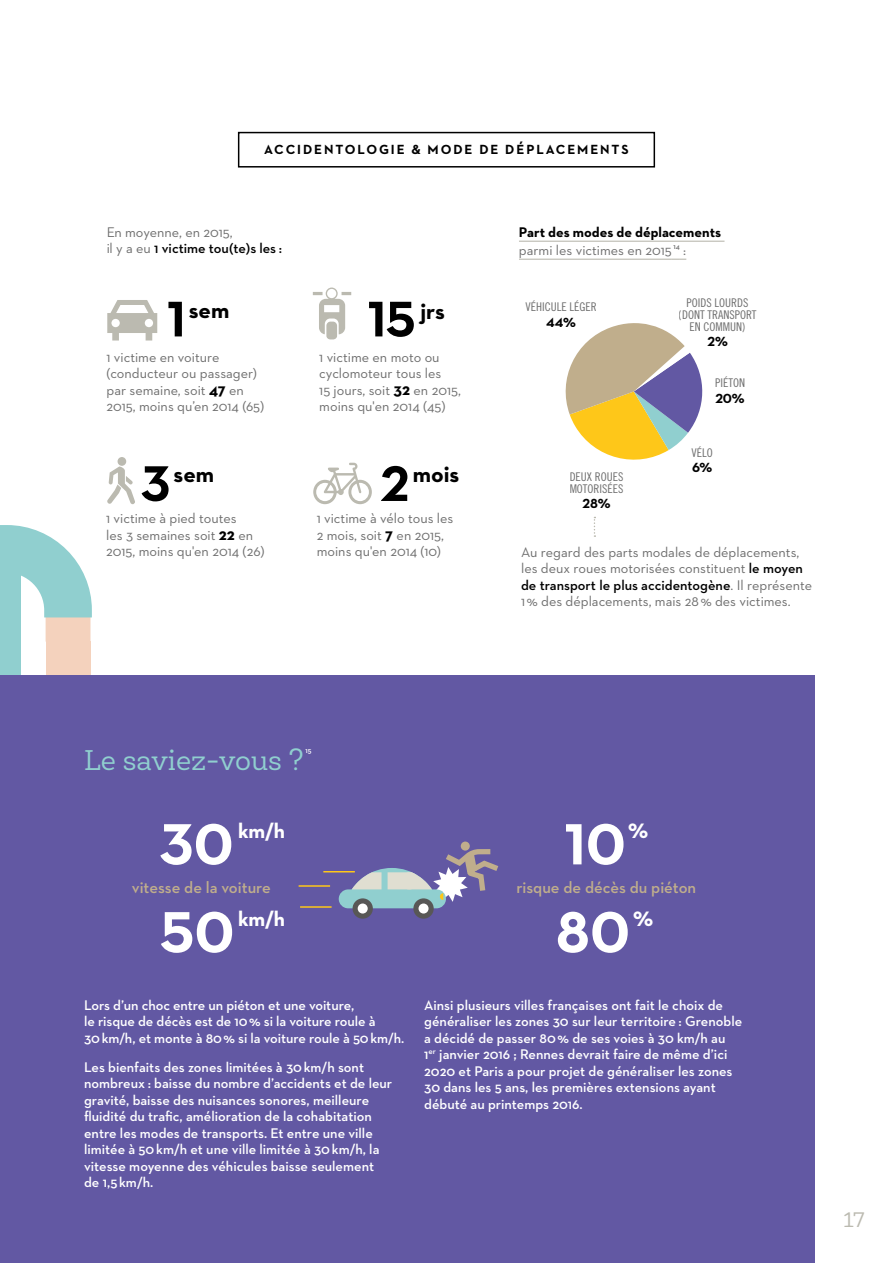
<style>
.page{position:relative;width:893px;height:1263px;background:#fff}
.page>*{position:absolute;margin:0;border:0;box-sizing:border-box;transform-origin:0 0}
.t1{font:700 59.1px "Neutraface 2 Text";color:#fff}
.t2{font:700 51px "Neutraface 2 Text";color:#000}
.t3{font:28.8px "Roble";color:#90cfcf}
.t4{font:700 23.25px "Neutraface 2 Text";color:#000}
.t5{font:700 21.3px "Neutraface 2 Text";color:#fff}
.t6{font:21.3px "Roble";color:#bbbab0}
.t7{font:600 16.5px "Neutraface 2 Text";color:#c0ae8c}
.t8{font:600 14.25px/16.5px "Neutraface 2 Text";color:#fff}
.t9{font:14.25px/16.5px "Neutraface 2 Text";color:#6e6e6e}
.t10{font:700 14.25px/18px "Neutraface 2 Text";color:#000}
.t11{font:700 13.5px "Neutraface 2 Text";letter-spacing:.14em;color:#000}
.t12{font:12px/12px "Trade Gothic Cond Eighteen";color:#6e6e6e;text-align:center}
.t13{font:600 7.5px "Neutraface 2 Text";color:#fff}
.s1{font-weight:600;color:#000}
.s2{font-weight:700;font-size:16.5px;color:#000}
.s3{font-weight:400;color:#6e6e6e}
</style>
<div class="page">
<div style="left:0;top:572px;width:21px;height:254px;background:#90cfcf"></div>
<div style="left:46px;top:642px;width:44px;height:34px;background:#f4d2bd"></div>
<div style="left:0;top:675px;width:814px;height:588px;background:#6258a3"></div>
<div style="left:238px;top:132px;width:417px;height:36px;border:2px solid #000"></div>
<hr style="left:519px;top:241px;width:205px;height:1px;background:#bbbab0">
<hr style="left:519px;top:259px;width:153px;height:1px;background:#bbbab0">
<svg style="left:672px;top:259px;width:14px;height:1px"></svg>
<div style="left:118px;top:457px;width:8px;height:9px;background:#bbbab0;border-radius:50%"></div>
<svg style="left:0;top:466px;width:135px;height:199px"></svg>
<svg style="left:107px;top:300px;width:50px;height:40px"></svg>
<svg style="left:313px;top:288px;width:38px;height:51px"></svg>
<svg style="left:313px;top:463px;width:59px;height:41px"></svg>
<svg style="left:594px;top:517px;width:1px;height:20px"></svg>
<hr style="left:323px;top:871px;width:32px;height:1px;background:#fec719">
<hr style="left:299px;top:885px;width:31px;height:2px;background:#fec719">
<hr style="left:300px;top:906px;width:32px;height:2px;background:#fec719">
<div style="left:461px;top:841px;width:9px;height:10px;background:#c0ae8c;border-radius:50%"></div>
<div style="left:339px;top:889px;width:107px;height:19px;background:#90cfcf;border-radius:9px"></div>
<svg style="left:347px;top:846px;width:152px;height:56px"></svg>
<div style="left:353px;top:898px;width:20px;height:21px;background:#585756;border-radius:50%"></div>
<div style="left:358px;top:903px;width:10px;height:10px;background:#fff;border-radius:50%"></div>
<svg style="left:413px;top:898px;width:21px;height:21px"></svg>
<div style="left:419px;top:903px;width:10px;height:10px;background:#fff;border-radius:50%"></div>
<div style="left:401px;top:872px;width:17px;height:17px;background:#e0ded1;border-radius:50%"></div>
<svg style="left:565px;top:323px;width:138px;height:137px"></svg>
<p class="t11" style="left:264px;top:141px;width:366px">ACCIDENTOLOGIE &amp; MODE DE DÉPLACEMENTS</p>
<p class="t9" style="left:106px;top:223px;width:177px">En moyenne, en 2015,<br>il y a eu <span class="s1">1 victime tou(te)s les :</span></p>
<p class="t2" style="left:167px;top:286px;width:20px">1</p>
<p class="t4" style="left:189px;top:295px;width:42px">sem</p>
<p class="t9" style="left:107px;top:348px;width:159px">1 victime en voiture (conducteur ou passager) par semaine, soit <span class="s2">47</span> en<br>2015, moins qu’en 2014 (65)</p>
<p class="t2" style="left:367px;top:286px;width:50px">15</p>
<p class="t4" style="left:420px;top:296px;width:26px">jrs</p>
<p class="t9" style="left:319px;top:348px;width:143px">1 victime en moto ou cyclomoteur tous les<br>15 jours, soit <span class="s2">32</span> en 2015, moins qu'en 2014 (45)</p>
<p class="t2" style="left:141px;top:451px;width:30px">3</p>
<p class="t4" style="left:174px;top:459px;width:42px">sem</p>
<p class="t2" style="left:381px;top:451px;width:30px">2</p>
<p class="t4" style="left:413px;top:459px;width:48px">mois</p>
<p class="t9" style="left:106px;top:510px;width:160px">1 victime à pied toutes<br>les 3 semaines soit <span class="s2">22</span> en<br>2015, moins qu'en 2014 (26)</p>
<p class="t9" style="left:317px;top:510px;width:138px">1 victime à vélo tous les<br>2 mois, soit <span class="s2">7</span> en 2015, moins qu'en 2014 (10)</p>
<p class="t10" style="left:519px;top:223px;width:204px">Part des modes de déplacements <span class="s3">parmi les victimes en 2015</span> <sup>14</sup> <span class="s3">:</span></p>
<p class="t12" style="left:525px;top:301px;width:73px">VÉHICULE LÉGER</p>
<p class="t11" style="left:546px;top:313px;width:31px">44%</p>
<p class="t12" style="left:570px;top:470px;width:55px;text-align:left">DEUX ROUES<br>MOTORISÉES</p>
<p class="t11" style="left:583px;top:495px;width:29px">28%</p>
<p class="t12" style="left:679px;top:296px;width:79px">POIDS LOURDS (DONT TRANSPORT<br>EN COMMUN)</p>
<p class="t11" style="left:707px;top:333px;width:22px">2%</p>
<p class="t12" style="left:715px;top:377px;width:31px">PIÉTON</p>
<p class="t11" style="left:715px;top:390px;width:31px">20%</p>
<p class="t12" style="left:692px;top:446px;width:23px">VÉLO</p>
<p class="t11" style="left:692px;top:459px;width:22px">6%</p>
<p class="t9" style="left:521px;top:544px;width:293px">Au regard des parts modales de déplacements, les deux roues motorisées constituent <span class="s1">le moyen de transport le plus accidentogène</span>. Il représente 1% des déplacements, mais 28% des victimes.</p>
<p class="t3" style="left:84px;top:742px;width:221px">Le saviez-vous ?</p>
<p class="t13" style="left:305px;top:745px;width:8px">15</p>
<p class="t5" style="left:238px;top:817px;width:48px">km/h</p>
<p class="t1" style="left:160px;top:806px;width:75px">30</p>
<p class="t1" style="left:564px;top:806px;width:63px">10</p>
<p class="t5" style="left:628px;top:817px;width:22px">%</p>
<p class="t7" style="left:132px;top:877px;width:141px">vitesse de la voiture</p>
<p class="t7" style="left:516px;top:877px;width:181px">risque de décès du piéton</p>
<p class="t5" style="left:238px;top:905px;width:48px">km/h</p>
<p class="t1" style="left:160px;top:894px;width:76px">50</p>
<p class="t8" style="left:84px;top:996px;width:322px">Lors d’un choc entre un piéton et une voiture,<br>le risque de décès est de 10% si la voiture roule à<br>30km/h, et monte à 80% si la voiture roule à 50km/h.</p>
<p class="t8" style="left:84px;top:1058px;width:310px">Les bienfaits des zones limitées à 30km/h sont nombreux : baisse du nombre d’accidents et de leur gravité, baisse des nuisances sonores, meilleure fluidité du trafic, amélioration de la cohabitation entre les modes de transports. Et entre une ville limitée à 50km/h et une ville limitée à 30km/h, la vitesse moyenne des véhicules baisse seulement de 1,5 km/h.</p>
<p class="t1" style="left:556px;top:894px;width:76px">80</p>
<p class="t5" style="left:633px;top:905px;width:22px">%</p>
<p class="t8" style="left:424px;top:996px;width:320px">Ainsi plusieurs villes françaises ont fait le choix de généraliser les zones 30 sur leur territoire : Grenoble a décidé de passer 80% de ses voies à 30 km/h au<br>1<sup>er</sup> janvier 2016 ; Rennes devrait faire de même d’ici 2020 et Paris a pour projet de généraliser les zones 30 dans les 5 ans, les premières extensions ayant débuté au printemps 2016.</p>
<h3 class="t6" style="left:843px;top:1206px;width:22px">17</h3>
</div>
